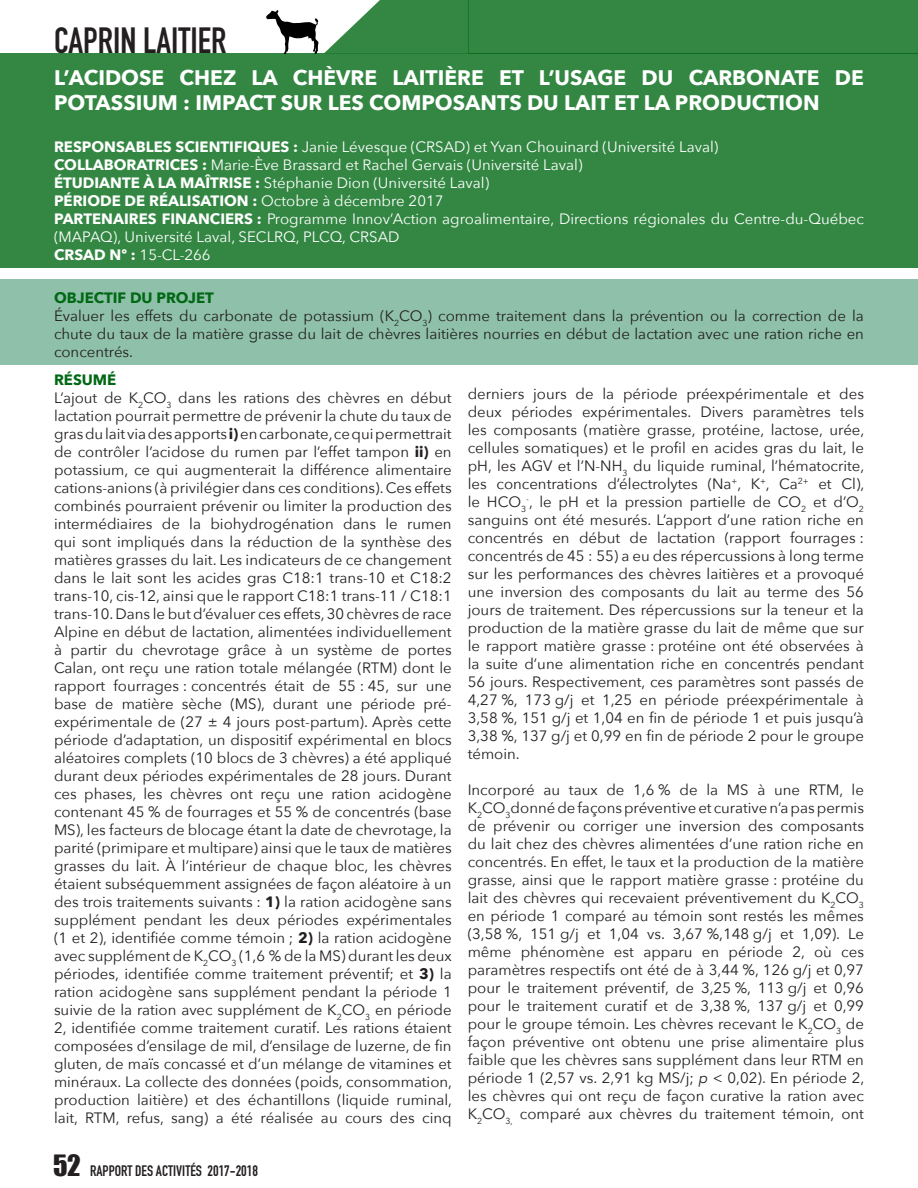
<style>
.page{position:relative;width:918px;height:1188px;background:#fff}
.page>*{position:absolute;margin:0;border:0;box-sizing:border-box;transform-origin:0 0}
.t1{font:700 36px "DIN Condensed";color:#231f20}
.t2{font:700 21px/25.2px "Avenir Next";color:#fff}
.t3{font:15px/18px "Avenir Next";color:#231f20}
.t4{font:15px/18px "Avenir Next";color:#fff}
.t5{font:700 15px "DIN Condensed";color:#231f20}
.s1{font-weight:700}
.s2{font-weight:700;color:#016914}
.s3{font-style:italic}
.s4{font-family:"Impact";font-weight:400;font-size:27px}
</style>
<div class="page">
<div style="left:0;top:53px;width:918px;height:215px;background:#338743"></div>
<div style="left:469px;top:0;width:449px;height:53px;background:#338743"></div>
<div style="left:0;top:280px;width:918px;height:85px;background:#8ec0aa"></div>
<svg style="left:266px;top:0;width:203px;height:54px"></svg>
<h1 class="t1" style="left:54px;top:16px;width:174px">CAPRIN LAITIER</h1>
<h2 class="t2" style="left:54px;top:65px;width:811px">L’ACIDOSE CHEZ LA CHÈVRE LAITIÈRE ET L’USAGE DU CARBONATE DE<br>POTASSIUM : IMPACT SUR LES COMPOSANTS DU LAIT ET LA PRODUCTION</h2>
<p class="t4" style="left:54px;top:137px;width:812px"><span class="s1">RESPONSABLES SCIENTIFIQUES :</span> Janie Lévesque (CRSAD) et Yvan Chouinard (Université Laval)<br><span class="s1">COLLABORATRICES :</span> Marie-Ève Brassard et Rachel Gervais (Université Laval)<br><span class="s1">ÉTUDIANTE À LA MAÎTRISE :</span> Stéphanie Dion (Université Laval)<br><span class="s1">PÉRIODE DE RÉALISATION :</span> Octobre à décembre 2017<br><span class="s1">PARTENAIRES FINANCIERS :</span> Programme Innov’Action agroalimentaire, Directions régionales du Centre-du-Québec (MAPAQ), Université Laval, SECLRQ, PLCQ, CRSAD<br><span class="s1">CRSAD Nº :</span> 15-CL-266</p>
<p class="t3" style="left:54px;top:288px;width:812px"><span class="s2">OBJECTIF DU PROJET<br></span>Évaluer les effets du carbonate de potassium (K<sub>2</sub>CO<sub>3</sub>) comme traitement dans la prévention ou la correction de la chute du taux de la matière grasse du lait de chèvres laitières nourries en début de lactation avec une ration riche en concentrés.</p>
<p class="t3" style="left:54px;top:370px;width:400px"><span class="s2">RÉSUMÉ<br></span>L’ajout de K<sub>2</sub>CO<sub>3</sub> dans les rations des chèvres en début lactation pourrait permettre de prévenir la chute du taux de gras du lait via des apports <span class="s1">i)</span> en carbonate, ce qui permettrait de contrôler l’acidose du rumen par l’effet tampon <span class="s1">ii)</span> en potassium, ce qui augmenterait la différence alimentaire cations-anions (à privilégier dans ces conditions). Ces effets combinés pourraient prévenir ou limiter la production des intermédiaires de la biohydrogénation dans le rumen qui sont impliqués dans la réduction de la synthèse des matières grasses du lait. Les indicateurs de ce changement dans le lait sont les acides gras C18:1 trans-10 et C18:2 trans-10, cis-12, ainsi que le rapport C18:1 trans-11 / C18:1 trans-10. Dans le but d’évaluer ces effets, 30 chèvres de race Alpine en début de lactation, alimentées individuellement à partir du chevrotage grâce à un système de portes Calan, ont reçu une ration totale mélangée (RTM) dont le rapport fourrages : concentrés était de 55 : 45, sur une base de matière sèche (MS), durant une période pré&shy;expérimentale de (27 ± 4 jours post-partum). Après cette période d’adaptation, un dispositif expérimental en blocs aléatoires complets (10 blocs de 3 chèvres) a été appliqué durant deux périodes expérimentales de 28 jours. Durant ces phases, les chèvres ont reçu une ration acidogène contenant 45 % de fourrages et 55 % de concentrés (base MS), les facteurs de blocage étant la date de chevrotage, la parité (primipare et multipare) ainsi que le taux de matières grasses du lait. À l’intérieur de chaque bloc, les chèvres étaient subséquemment assignées de façon aléatoire à un des trois traitements suivants : <span class="s1">1)</span> la ration acidogène sans supplément pendant les deux périodes expérimentales (1 et 2), identifiée comme témoin ; <span class="s1">2)</span> la ration acidogène avec supplément de K<sub>2</sub>CO<sub>3</sub> (1,6 % de la MS) durant les deux périodes, identifiée comme traitement préventif; et <span class="s1">3)</span> la ration acidogène sans supplément pendant la période 1 suivie de la ration avec supplément de K<sub>2</sub>CO<sub>3</sub> en période 2, identifiée comme traitement curatif. Les rations étaient composées d’ensilage de mil, d’ensilage de luzerne, de fin gluten, de maïs concassé et d’un mélange de vitamines et minéraux. La collecte des données (poids, consommation, production laitière) et des échantillons (liquide ruminal, lait, RTM, refus, sang) a été réalisée au cours des cinq</p>
<p class="t3" style="left:468px;top:384px;width:398px;text-align:justify">derniers jours de la période préexpérimentale et des deux périodes expérimentales. Divers paramètres tels les composants (matière grasse, protéine, lactose, urée, cellules somatiques) et le profil en acides gras du lait, le pH, les AGV et l’N-NH<sub>3</sub> du liquide ruminal, l’hématocrite, les concentrations d’électrolytes (Na<sup>+</sup>, K<sup>+</sup>, Ca<sup>2+</sup> et Cl), le HCO<sub>3</sub><sup>-</sup>, le pH et la pression partielle de CO<sub>2</sub> et d’O<sub>2 </sub>sanguins ont été mesurés. L’apport d’une ration riche en concentrés en début de lactation (rapport fourrages : concentrés de 45 : 55) a eu des répercussions à long terme sur les performances des chèvres laitières et a provoqué une inversion des composants du lait au terme des 56 jours de traitement. Des répercussions sur la teneur et la production de la matière grasse du lait de même que sur le rapport matière grasse : protéine ont été observées à la suite d’une alimentation riche en concentrés pendant 56 jours. Respectivement, ces paramètres sont passés de 4,27 %, 173 g/j et 1,25 en période préexpérimentale à 3,58 %, 151 g/j et 1,04 en fin de période 1 et puis jusqu’à 3,38 %, 137 g/j et 0,99 en fin de période 2 pour le groupe témoin.</p>
<p class="t3" style="left:468px;top:780px;width:398px;text-align:justify">Incorporé au taux de 1,6 % de la MS à une RTM, le K<sub>2</sub>CO<sub>3</sub>donné de façons préventive et curative n’a pas permis de prévenir ou corriger une inversion des composants du lait chez des chèvres alimentées d’une ration riche en concentrés. En effet, le taux et la production de la matière grasse, ainsi que le rapport matière grasse : protéine du lait des chèvres qui recevaient préventivement du K<sub>2</sub>CO<sub>3 </sub>en période 1 comparé au témoin sont restés les mêmes (3,58 %, 151 g/j et 1,04 vs. 3,67 %,148 g/j et 1,09). Le même phénomène est apparu en période 2, où ces paramètres respectifs ont été de à 3,44 %, 126 g/j et 0,97 pour le traitement préventif, de 3,25 %, 113 g/j et 0,96 pour le traitement curatif et de 3,38 %, 137 g/j et 0,99 pour le groupe témoin. Les chèvres recevant le K<sub>2</sub>CO<sub>3</sub> de façon préventive ont obtenu une prise alimentaire plus faible que les chèvres sans supplément dans leur RTM en période 1 (2,57 vs. 2,91 kg MS/j; <span class="s3">p</span> &lt; 0,02). En période 2, les chèvres qui ont reçu de façon curative la ration avec K<sub>2</sub>CO<sub>3,</sub> comparé aux chèvres du traitement témoin, ont</p>
<p class="t5" style="left:53px;top:1160px;width:206px"><span class="s4">52</span> RAPPORT DES ACTIVITÉS 2017-2018</p>
</div>
